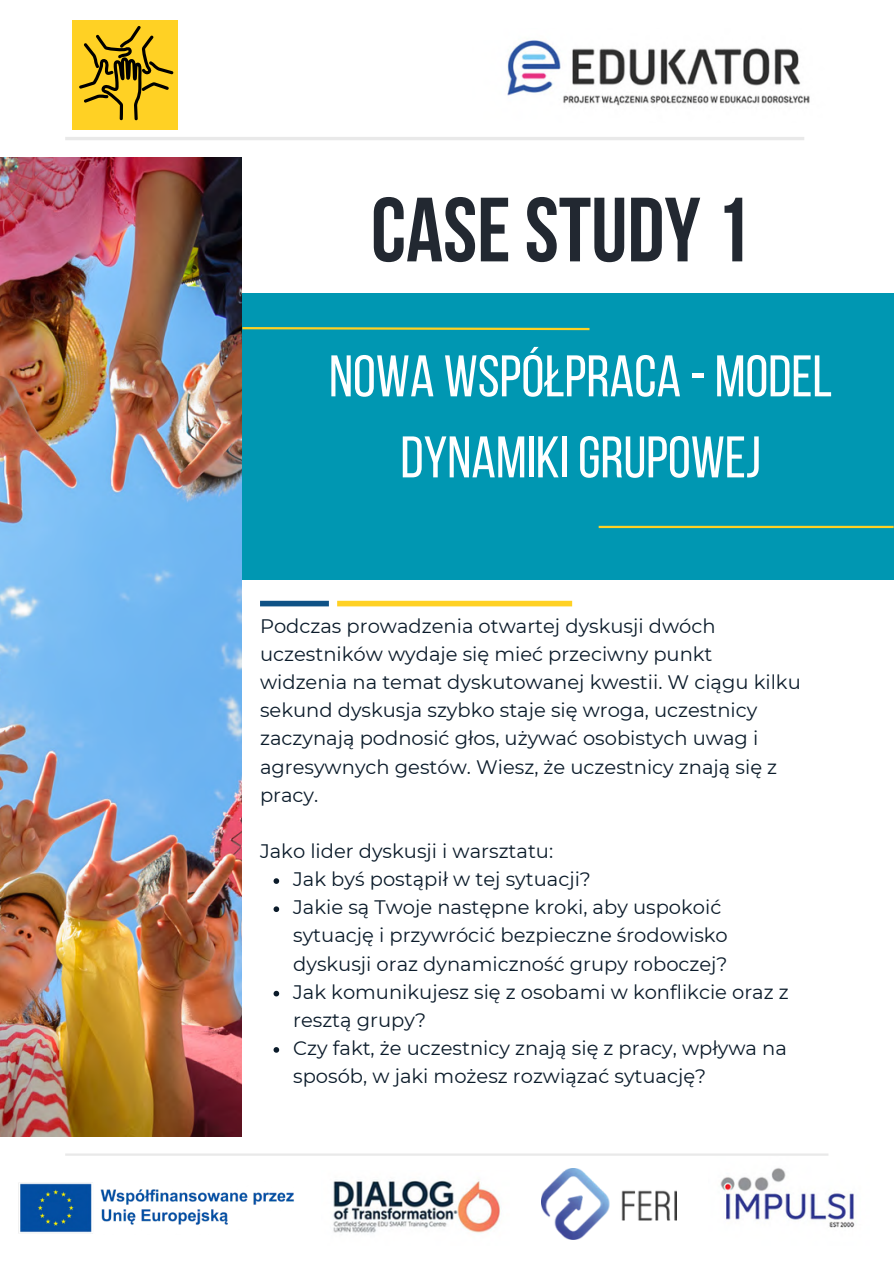
<style>
.page{position:relative;width:894px;height:1264px;background:#fff}
.page>*{position:absolute;margin:0;border:0;box-sizing:border-box;transform-origin:0 0}
.t1{font:700 90.9px "Bebas Neue";color:#222831}
.t2{font:58.5px/81px "Bebas Neue";color:#fff;text-align:center}
.t3{font:19.5px/28.2px "Montserrat";color:#0b1b2a}
</style>
<div class="page">
<hr style="left:65px;top:137px;width:739px;height:3px;background:#e9e9e9">
<div style="left:242px;top:293px;width:651px;height:286px;background:#0097b2"></div>
<img style="left:0;top:157px;width:241px;height:979px">
<div style="left:72px;top:21px;width:106px;height:109px;background:#ffd124"></div>
<img style="left:333px;top:1179px;width:168px;height:54px">
<img style="left:708px;top:1155px;width:147px;height:73px">
<img style="left:541px;top:1168px;width:135px;height:71px">
<svg style="left:240px;top:326px;width:350px;height:5px"></svg>
<hr style="left:598px;top:526px;width:295px;height:2px;background:#ffd124">
<svg style="left:79px;top:26px;width:94px;height:94px"></svg>
<hr style="left:65px;top:1153px;width:763px;height:2px;background:#e9e9e9">
<svg style="left:273px;top:878px;width:6px;height:5px"></svg>
<svg style="left:273px;top:906px;width:6px;height:6px"></svg>
<svg style="left:273px;top:990px;width:6px;height:6px"></svg>
<svg style="left:273px;top:1047px;width:6px;height:5px"></svg>
<div style="left:337px;top:600px;width:235px;height:6px;background:#ffd124"></div>
<div style="left:260px;top:600px;width:69px;height:6px;background:#0f5286"></div>
<img style="left:507px;top:40px;width:303px;height:66px">
<img style="left:18px;top:1182px;width:276px;height:51px">
<p class="t1" style="left:371px;top:193px;width:381px">CASESTUDY1</p>
<p class="t2" style="left:329px;top:341px;width:504px">NOWA WSPÓŁPRACA - MODEL<br>DYNAMIKI GRUPOWEJ</p>
<p class="t3" style="left:260px;top:611px;width:542px">Podczas prowadzenia otwartej dyskusji dwóch uczestników wydaje się mieć przeciwny punkt widzenia na temat dyskutowanej kwestii. W ciągu kilku sekund dyskusja szybko staje się wroga, uczestnicy zaczynają podnosić głos, używać osobistych uwag i agresywnych gestów. Wiesz, że uczestnicy znają się z pracy.</p>
<p class="t3" style="left:260px;top:836px;width:294px">Jako lider dyskusji i warsztatu:</p>
<p class="t3" style="left:293px;top:865px;width:299px">Jak byś postąpił w tej sytuacji?</p>
<p class="t3" style="left:293px;top:893px;width:436px">Jakie są Twoje następne kroki, aby uspokoić sytuację i przywrócić bezpieczne środowisko dyskusji oraz dynamiczność grupy roboczej?</p>
<p class="t3" style="left:293px;top:977px;width:497px">Jak komunikujesz się z osobami w konflikcie oraz z resztą grupy?</p>
<p class="t3" style="left:293px;top:1033px;width:495px">Czy fakt, że uczestnicy znają się z pracy, wpływa na sposób, w jaki możesz rozwiązać sytuację?</p>
</div>
